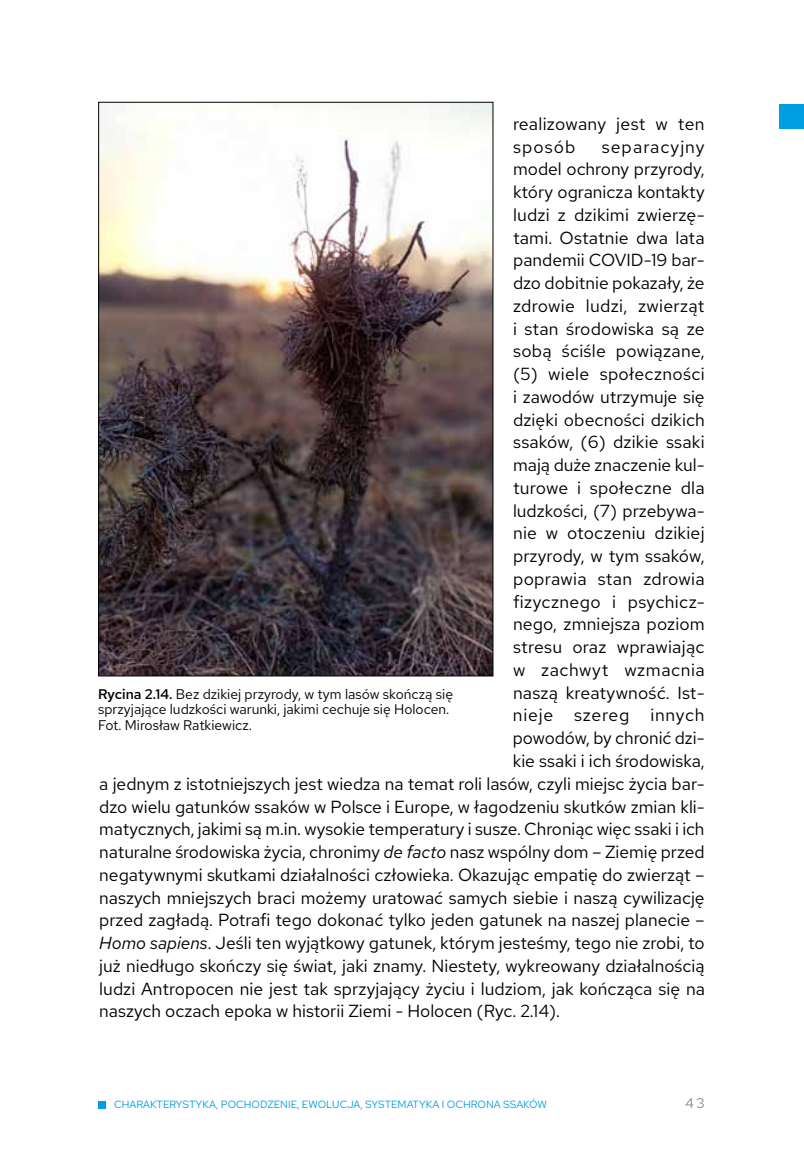
<style>
.page{position:relative;width:804px;height:1166px;background:#fff}
.page>*{position:absolute;margin:0;border:0;box-sizing:border-box;transform-origin:0 0}
.t1{font:17.5px/22.8px "Red Hat Text";color:#000}
.t2{font:17.5px "Red Hat Text";letter-spacing:.02em;color:#000}
.t3{font:17.5px "Red Hat Text";letter-spacing:.045em;color:#000}
.t4{font:17.5px "Red Hat Text";letter-spacing:.03em;color:#000}
.t5{font:17.5px "Red Hat Text";letter-spacing:.055em;color:#000}
.t6{font:14px/15.8px "Red Hat Text";color:#000}
.t7{font:14px "Red Hat Text";color:#878787}
.t8{font:10.5px "Red Hat Text";color:#009fe3}
.s1{font-style:italic}
.s2{font-weight:500}
</style>
<div class="page">
<div style="left:779px;top:104px;width:25px;height:25px;background:#009fe3"></div>
<div style="left:98px;top:1101px;width:8px;height:7px;background:#009fe3"></div>
<img style="left:100px;top:104px;width:391px;height:570px">
<p class="t1" style="left:513px;top:112px;width:193px">realizowany jest w ten sposób</p>
<p class="t5" style="left:601px;top:135px;width:104px">separacyjny</p>
<p class="t1" style="left:513px;top:158px;width:193px">model ochrony przyrody,</p>
<p class="t1" style="left:513px;top:180px;width:193px">który ogranicza kontakty</p>
<p class="t1" style="left:513px;top:203px;width:193px">ludzi z dzikimi zwierzę-</p>
<p class="t1" style="left:513px;top:226px;width:193px">tami. Ostatnie dwa lata</p>
<p class="t1" style="left:513px;top:249px;width:193px">pandemii COVID-19 bar-</p>
<p class="t1" style="left:513px;top:271px;width:193px">dzo dobitnie pokazały, że</p>
<p class="t1" style="left:513px;top:294px;width:193px">zdrowie ludzi, zwierząt</p>
<p class="t1" style="left:513px;top:317px;width:193px">i stan środowiska są ze</p>
<p class="t1" style="left:513px;top:340px;width:193px">sobą ściśle powiązane,</p>
<p class="t1" style="left:513px;top:362px;width:193px">(5) wiele społeczności</p>
<p class="t1" style="left:513px;top:385px;width:193px">i zawodów utrzymuje się</p>
<p class="t1" style="left:513px;top:408px;width:193px">dzięki obecności dzikich</p>
<p class="t1" style="left:513px;top:431px;width:193px">ssaków, (6) dzikie ssaki</p>
<p class="t1" style="left:513px;top:453px;width:193px">mają duże znaczenie kul-</p>
<p class="t1" style="left:513px;top:476px;width:193px">turowe i społeczne dla</p>
<p class="t1" style="left:513px;top:499px;width:193px">ludzkości, (7) przebywa-</p>
<p class="t1" style="left:513px;top:522px;width:193px">nie w otoczeniu dzikiej</p>
<p class="t1" style="left:513px;top:544px;width:193px">przyrody, w tym ssaków,</p>
<p class="t2" style="left:513px;top:567px;width:193px">poprawia stan zdrowia</p>
<p class="t2" style="left:513px;top:590px;width:193px">fizycznego i psychicz-</p>
<p class="t1" style="left:513px;top:613px;width:193px">nego, zmniejsza poziom</p>
<p class="t1" style="left:513px;top:635px;width:193px">stresu oraz wprawiając</p>
<p class="t4" style="left:513px;top:658px;width:193px">w zachwyt wzmacnia</p>
<p class="t1" style="left:513px;top:681px;width:193px">naszą kreatywność. Ist-</p>
<p class="t3" style="left:513px;top:704px;width:193px">nieje szereg innych</p>
<p class="t1" style="left:513px;top:726px;width:193px">powodów, by chronić dzi-</p>
<p class="t1" style="left:513px;top:749px;width:193px">kie ssaki i ich środowiska,</p>
<p class="t1" style="left:99px;top:772px;width:607px">a jednym z istotniejszych jest wiedza na temat roli lasów, czyli miejsc życia bar-</p>
<p class="t1" style="left:99px;top:795px;width:607px">dzo wielu gatunków ssaków w Polsce i Europe, w łagodzeniu skutków zmian kli-</p>
<p class="t1" style="left:99px;top:817px;width:607px">matycznych, jakimi są m.in. wysokie temperatury i susze. Chroniąc więc ssaki i ich</p>
<p class="t1" style="left:99px;top:840px;width:607px">naturalne środowiska życia, chronimy <span class="s1">de facto</span> nasz wspólny dom – Ziemię przed</p>
<p class="t1" style="left:99px;top:863px;width:607px">negatywnymi skutkami działalności człowieka. Okazując empatię do zwierząt –</p>
<p class="t1" style="left:99px;top:886px;width:607px">naszych mniejszych braci możemy uratować samych siebie i naszą cywilizację</p>
<p class="t1" style="left:99px;top:908px;width:607px">przed zagładą. Potrafi tego dokonać tylko jeden gatunek na naszej planecie –</p>
<p class="t1" style="left:99px;top:931px;width:607px"><span class="s1">Homo sapiens</span>. Jeśli ten wyjątkowy gatunek, którym jesteśmy, tego nie zrobi, to</p>
<p class="t1" style="left:99px;top:954px;width:607px">już niedługo skończy się świat, jaki znamy. Niestety, wykreowany działalnością</p>
<p class="t1" style="left:99px;top:977px;width:607px">ludzi Antropocen nie jest tak sprzyjający życiu i ludziom, jak kończąca się na</p>
<p class="t1" style="left:99px;top:999px;width:462px">naszych oczach epoka w historii Ziemi - Holocen (Ryc. 2.14).</p>
<p class="t6" style="left:98px;top:686px;width:356px"><span class="s2">Rycina 2.14.</span> Bez dzikiej przyrody, w tym lasów skończą się sprzyjające ludzkości warunki, jakimi cechuje się Holocen.<br>Fot. Mirosław Ratkiewicz.</p>
<p class="t8" style="left:114px;top:1098px;width:434px">CHARAKTERYSTYKA, POCHODZENIE, EWOLUCJA, SYSTEMATYKA I OCHRONA SSAKÓW</p>
<p class="t7" style="left:685px;top:1094px;width:21px">43</p>
</div>
